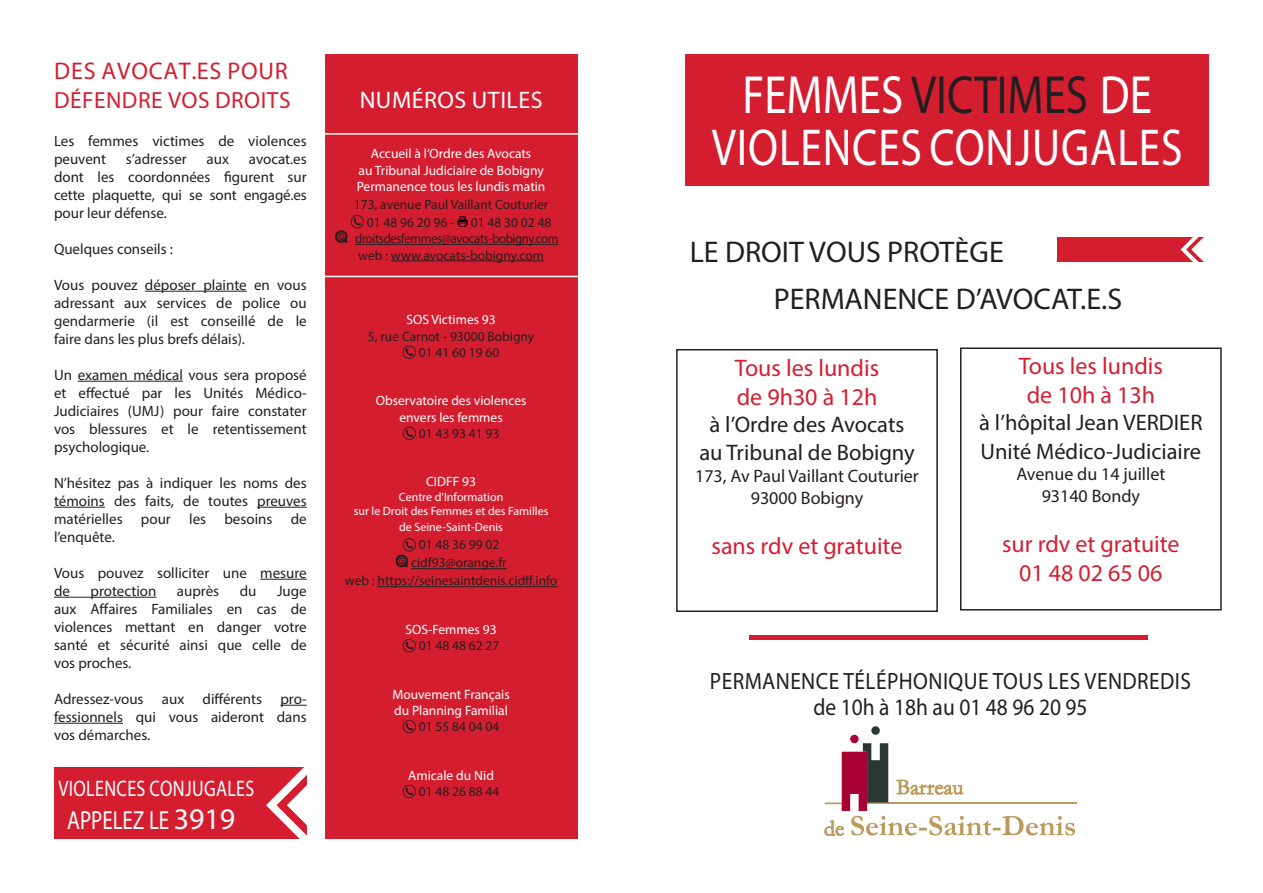
<style>
.page{position:relative;width:1263px;height:893px;background:#fff}
.page>*{position:absolute;margin:0;border:0;box-sizing:border-box;transform-origin:0 0}
.t1{font:54px "Myriad Pro";color:#fff;scale:.83 1}
.t2{font:52.2px "Myriad Pro";letter-spacing:.02em;color:#fff;scale:.83 1}
.t3{font:30px "Myriad Pro";color:#231f20}
.t4{font:26.25px "Myriad Pro";color:#fff;scale:.8 1}
.t5{font:24.15px "Myriad Pro";letter-spacing:.03em;color:#d41e30}
.t6{font:24px "Myriad Pro";color:#d51f31}
.t7{font:24px "Myriad Pro";letter-spacing:.02em;color:#fff}
.t8{font:23.55px/25.8px "Myriad Pro";letter-spacing:.02em;color:#231f20;text-align:center;scale:.91 1}
.t9{font:23.4px "Myriad Pro";letter-spacing:.02em;color:#d41e30}
.t10{font:22.5px "Myriad Pro";color:#231f20}
.t11{font:22.5px "Myriad Pro";letter-spacing:.02em;color:#fff;scale:.8 1}
.t12{font:18px "Myriad Pro";color:#231f20}
.t13{font:15px/18px "Myriad Pro";color:#231f20;text-align:justify}
.t14{font:13.5px "Myriad Pro";color:#231f20}
.t15{font:13.5px/16.2px "Myriad Pro";color:#fff;text-align:center}
.t16{font:13.5px "Myriad Pro";letter-spacing:-.03em;color:#231f20;scale:.95 1}
.t17{font:12px "Myriad Pro";color:#fff}
.s1{font-size:30px}
.s2{color:#231f20}
</style>
<div class="page">
<div style="left:685px;top:54px;width:524px;height:132px;background:#d41e30"></div>
<hr style="left:867px;top:802px;width:209px;height:2px;background:#bc9a5c">
<svg style="left:824px;top:726px;width:251px;height:110px"></svg>
<div style="left:749px;top:635px;width:398px;height:5px;background:#d41e30"></div>
<div style="left:1057px;top:237px;width:159px;height:24px;background:#d41e30"></div>
<div style="left:676px;top:349px;width:262px;height:263px;border:2px solid #231f20"></div>
<div style="left:960px;top:347px;width:262px;height:263px;border:2px solid #231f20"></div>
<hr style="left:145px;top:291px;width:102px;height:1px;background:#231f20">
<hr style="left:78px;top:381px;width:105px;height:1px;background:#231f20">
<hr style="left:54px;top:507px;width:51px;height:1px;background:#231f20">
<hr style="left:257px;top:507px;width:50px;height:1px;background:#231f20">
<hr style="left:260px;top:579px;width:47px;height:1px;background:#231f20">
<hr style="left:54px;top:597px;width:102px;height:1px;background:#231f20">
<svg style="left:280px;top:705px;width:27px;height:1px"></svg>
<hr style="left:54px;top:723px;width:69px;height:1px;background:#231f20">
<div style="left:54px;top:768px;width:253px;height:71px;background:#d41e30"></div>
<div style="left:325px;top:54px;width:252px;height:785px;background:#d41e30"></div>
<hr style="left:355px;top:244px;width:204px;height:1px;background:#231f20">
<hr style="left:391px;top:261px;width:153px;height:1px;background:#231f20">
<hr style="left:411px;top:568px;width:96px;height:1px;background:#231f20">
<hr style="left:378px;top:586px;width:179px;height:1px;background:#231f20">
<svg style="left:457px;top:216px;width:11px;height:11px"></svg>
<svg style="left:403px;top:346px;width:13px;height:13px"></svg>
<svg style="left:403px;top:427px;width:13px;height:13px"></svg>
<svg style="left:395px;top:538px;width:21px;height:29px"></svg>
<svg style="left:403px;top:639px;width:13px;height:13px"></svg>
<svg style="left:403px;top:720px;width:13px;height:13px"></svg>
<svg style="left:403px;top:785px;width:13px;height:13px"></svg>
<svg style="left:335px;top:215px;width:29px;height:28px"></svg>
<hr style="left:318px;top:133px;width:274px;height:2px;background:#fff">
<hr style="left:318px;top:276px;width:274px;height:1px;background:#fff">
<svg style="left:1180px;top:237px;width:36px;height:25px"></svg>
<svg style="left:266px;top:767px;width:41px;height:58px"></svg>
<p class="t5" style="left:54px;top:56px;width:235px">DES AVOCAT.ES POUR</p>
<p class="t9" style="left:54px;top:86px;width:238px">DÉFENDRE VOS DROITS</p>
<p class="t13" style="left:54px;top:131px;width:254px">Les femmes victimes de violences peuvent</p>
<p class="t13" style="left:126px;top:149px;width:62px">s’adresser</p>
<p class="t13" style="left:207px;top:149px;width:24px">aux</p>
<p class="t13" style="left:54px;top:149px;width:254px;text-indent:195px">avocat.es dont les coordonnées figurent sur cette plaquette, qui se sont engagé.es pour leur défense.</p>
<p class="t13" style="left:54px;top:239px;width:120px">Quelques conseils :</p>
<p class="t13" style="left:54px;top:275px;width:254px">Vous pouvez déposer plainte en vous adressant aux services de police ou gendarmerie (il est conseillé de le faire dans les plus brefs délais).</p>
<p class="t13" style="left:54px;top:365px;width:254px">Un examen médical vous sera proposé et effectué par les Unités Médico-Judiciaires (UMJ) pour faire constater vos blessures et le retentissement psychologique.</p>
<p class="t13" style="left:54px;top:473px;width:254px">N’hésitez pas à indiquer les noms des témoins des faits, de toutes preuves matérielles pour les besoins de l’enquête.</p>
<p class="t13" style="left:54px;top:563px;width:254px">Vous pouvez solliciter une mesure de</p>
<p class="t13" style="left:91px;top:581px;width:67px">protection</p>
<p class="t13" style="left:177px;top:581px;width:44px">auprès</p>
<p class="t13" style="left:240px;top:581px;width:18px">du</p>
<p class="t13" style="left:54px;top:581px;width:254px;text-indent:223px">Juge aux Affaires Familiales en cas de violences mettant en danger votre santé et sécurité ainsi que celle de vos proches.</p>
<p class="t13" style="left:54px;top:689px;width:254px">Adressez-vous aux différents pro&shy;fessionnels qui vous aideront dans vos démarches.</p>
<p class="t11" style="left:58px;top:774px;width:246px">VIOLENCES CONJUGALES</p>
<p class="t4" style="left:67px;top:804px;width:212px">APPELEZ LE <span class="s1">3919</span></p>
<p class="t7" style="left:360px;top:85px;width:184px">NUMÉROS UTILES</p>
<p class="t15" style="left:358px;top:146px;width:187px">Accueil à l’Ordre des Avocats<br>au Tribunal Judiciaire de Bobigny</p>
<p class="t15" style="left:357px;top:178px;width:190px">Permanence tous les lundis matin</p>
<p class="t14" style="left:354px;top:196px;width:196px">173, avenue Paul Vaillant Couturier</p>
<p class="t14" style="left:367px;top:214px;width:186px">01 48 96 20 96 - 01 48 30 02 48</p>
<p class="t16" style="left:355px;top:230px;width:215px">droitsdesfemmes@avocats-bobigny.com</p>
<p class="t14" style="left:358px;top:247px;width:187px">web : www.avocats-bobigny.com</p>
<p class="t15" style="left:406px;top:311px;width:91px">SOS Victimes 93</p>
<p class="t14" style="left:368px;top:328px;width:168px">5, rue Carnot - 93000 Bobigny</p>
<p class="t14" style="left:419px;top:344px;width:82px">01 41 60 19 60</p>
<p class="t15" style="left:376px;top:392px;width:152px">Observatoire des violences</p>
<p class="t15" style="left:399px;top:409px;width:105px">envers les femmes</p>
<p class="t14" style="left:419px;top:425px;width:82px">01 43 93 41 93</p>
<p class="t15" style="left:426px;top:473px;width:51px">CIDFF 93</p>
<p class="t17" style="left:399px;top:489px;width:106px">Centre d’Information</p>
<p class="t17" style="left:354px;top:504px;width:196px">sur le Droit des Femmes et des Familles</p>
<p class="t17" style="left:399px;top:520px;width:105px">de Seine-Saint-Denis</p>
<p class="t14" style="left:419px;top:536px;width:82px">01 48 36 99 02</p>
<p class="t14" style="left:411px;top:554px;width:97px">cidf93@orange.fr</p>
<p class="t14" style="left:345px;top:572px;width:214px">web : https://seinesaintdenis.cidff.info</p>
<p class="t15" style="left:406px;top:621px;width:93px">SOS-Femmes 93</p>
<p class="t14" style="left:419px;top:637px;width:82px">01 48 48 62 27</p>
<p class="t15" style="left:392px;top:686px;width:119px;text-align:left">Mouvement Français du Planning Familial</p>
<p class="t14" style="left:419px;top:718px;width:82px">01 55 84 04 04</p>
<p class="t15" style="left:408px;top:767px;width:87px">Amicale du Nid</p>
<p class="t14" style="left:419px;top:783px;width:82px">01 48 26 88 44</p>
<p class="t1" style="left:742px;top:62px;width:495px">FEMMES <span class="s2">VICTIMES</span> DE</p>
<p class="t2" style="left:712px;top:116px;width:569px">VIOLENCES CONJUGALES</p>
<p class="t3" style="left:690px;top:233px;width:316px">LE DROIT VOUS PROTÈGE</p>
<p class="t3" style="left:774px;top:280px;width:350px">PERMANENCE D’AVOCAT.E.S</p>
<p class="t6" style="left:735px;top:353px;width:146px">Tous les lundis</p>
<p class="t6" style="left:737px;top:382px;width:142px">de 9h30 à 12h</p>
<p class="t10" style="left:710px;top:410px;width:196px">à l’Ordre des Avocats</p>
<p class="t10" style="left:699px;top:439px;width:217px">au Tribunal de Bobigny</p>
<p class="t12" style="left:695px;top:465px;width:225px">173, Av Paul Vaillant Couturier</p>
<p class="t12" style="left:751px;top:486px;width:114px">93000 Bobigny</p>
<p class="t6" style="left:711px;top:531px;width:192px">sans rdv et gratuite</p>
<p class="t6" style="left:1019px;top:351px;width:146px">Tous les lundis</p>
<p class="t6" style="left:1027px;top:380px;width:130px">de 10h à 13h</p>
<p class="t10" style="left:979px;top:409px;width:225px">à l’hôpital Jean VERDIER</p>
<p class="t10" style="left:980px;top:437px;width:222px">Unité Médico-Judiciaire</p>
<p class="t12" style="left:1016px;top:463px;width:151px">Avenue du 14 juillet</p>
<p class="t12" style="left:1042px;top:485px;width:100px">93140 Bondy</p>
<p class="t6" style="left:1002px;top:530px;width:179px">sur rdv et gratuite</p>
<p class="t6" style="left:1019px;top:558px;width:145px">01 48 02 65 06</p>
<p class="t8" style="left:710px;top:668px;width:530px">PERMANENCE TÉLÉPHONIQUE TOUS LES VENDREDIS de 10h à 18h au 01 48 96 20 95</p>
</div>
